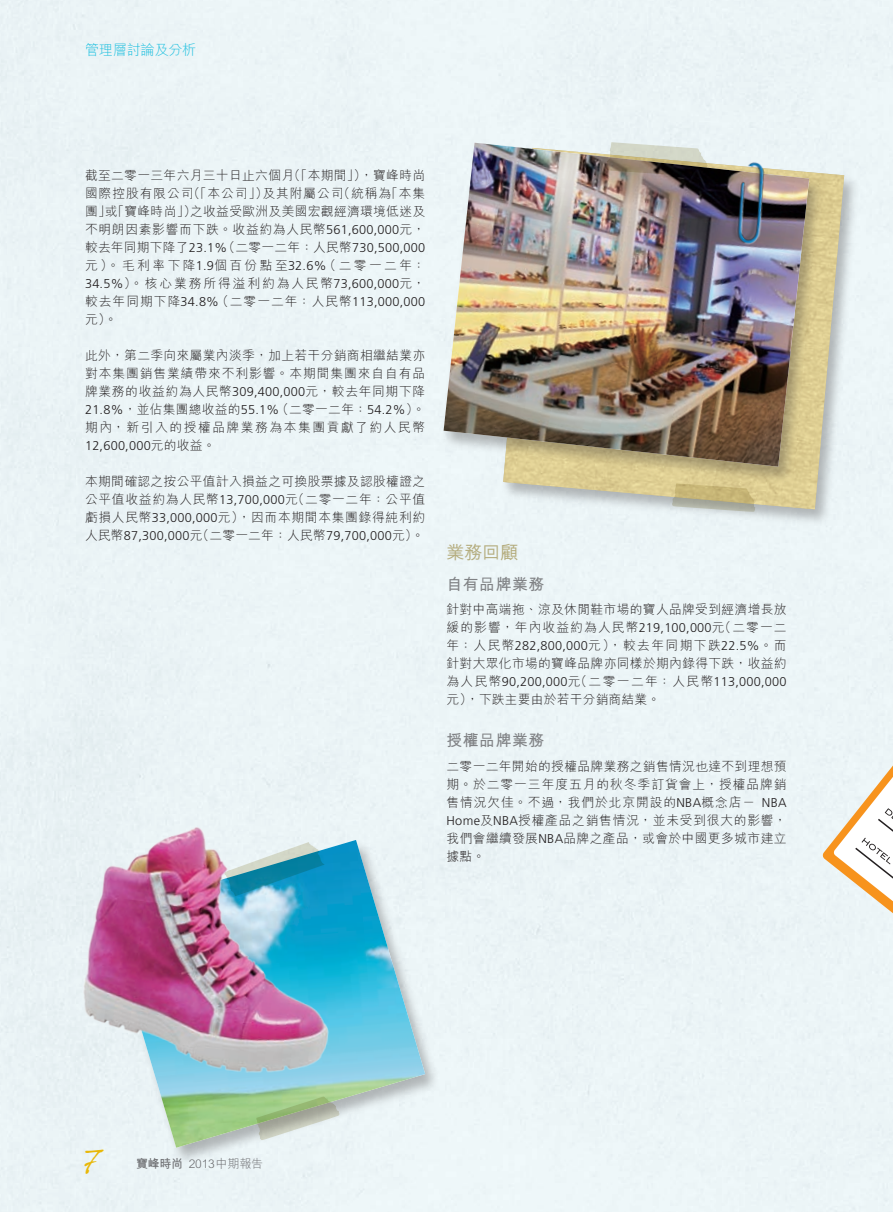
<style>
.page{position:relative;width:893px;height:1212px;background:#f1fafc}
.page>*{position:absolute;margin:0;border:0;box-sizing:border-box;transform-origin:0 0}
.t1{font:500 18px "M Hei HK";color:#b4ac7d}
.t2{font:700 15.75px "M Hei HK";letter-spacing:.04em;color:#808285}
.t3{font:300 14.25px "M Hei HK";letter-spacing:-.025em;color:#1cbfdf}
.t4{font:300 12.75px/18px "M Hei HK";letter-spacing:.055em;color:#231f20;text-align:justify}
.t5{font:300 12px "M Hei HK";letter-spacing:-.025em;color:#6c6d70}
.s1{font-family:"Frutiger LT Std"}
.s2{font-weight:700}
</style>
<div class="page">
<div style="left:103px;top:838px;width:339px;height:328px;background:#ecf5f7"></div>
<img style="left:162px;top:939px;width:263px;height:209px">
<svg style="left:256px;top:1107px;width:84px;height:33px"></svg>
<img style="left:55px;top:799px;width:338px;height:308px">
<div style="left:499px;top:146px;width:361px;height:383px;background:#231f20;opacity:.3"></div>
<img style="left:503px;top:148px;width:341px;height:361px">
<div style="left:440px;top:141px;width:386px;height:345px;background:#231f20;opacity:.3"></div>
<img style="left:444px;top:143px;width:365px;height:324px">
<svg style="left:606px;top:142px;width:103px;height:35px;background:#a39f91"></svg>
<svg style="left:672px;top:483px;width:84px;height:29px;background:#c3ba91"></svg>
<img style="left:718px;top:151px;width:62px;height:104px">
<svg style="left:822px;top:744px;width:71px;height:235px"></svg>
<p class="t3" style="left:85px;top:40px;width:113px">管理層討論及分析</p>
<p class="t4" style="left:85px;top:166px;width:342px">截至二零一三年六月三十日止六個月（「本期間」），寶峰時尚國際控股有限公司（「本公司」）及其附屬公司（統稱為「本集團」或「寶峰時尚」）之收益受歐洲及美國宏觀經濟環境低迷及不明朗因素影響而下跌。收益約為人民幣<span class="s1">561,600,000</span>元，較去年同期下降了<span class="s1">23.1%</span>（二零一二年：人民幣<span class="s1">730,500,000</span>元）。毛利率下降<span class="s1">1.9</span>個百份點至<span class="s1">32.6%</span>（二零一二年：<span class="s1">34.5%</span>）。核心業務所得溢利約為人民幣<span class="s1">73,600,000</span>元，較去年同期下降<span class="s1">34.8%</span>（二零一二年：人民幣<span class="s1">113,000,000</span>元）。</p>
<p class="t4" style="left:85px;top:346px;width:342px">此外，第二季向來屬業內淡季，加上若干分銷商相繼結業亦對本集團銷售業績帶來不利影響。本期間集團來自自有品牌業務的收益約為人民幣<span class="s1">309,400,000</span>元，較去年同期下降<span class="s1">21.8%</span>，並佔集團總收益的<span class="s1">55.1%</span>（二零一二年：<span class="s1">54.2%</span>）。期內，新引入的授權品牌業務為本集團貢獻了約人民幣<span class="s1">12,600,000</span>元的收益。</p>
<p class="t4" style="left:85px;top:472px;width:342px">本期間確認之按公平值計入損益之可換股票據及認股權證之公平值收益約為人民幣<span class="s1">13,700,000</span>元（二零一二年：公平值虧損人民幣<span class="s1">33,000,000</span>元），因而本期間本集團錄得純利約人民幣<span class="s1">87,300,000</span>元（二零一二年：人民幣<span class="s1">79,700,000</span>元）。</p>
<p class="t1" style="left:446px;top:539px;width:73px">業務回顧</p>
<p class="t2" style="left:446px;top:572px;width:99px">自有品牌業務</p>
<p class="t4" style="left:446px;top:600px;width:342px">針對中高端拖、涼及休閒鞋市場的寶人品牌受到經濟增長放緩的影響，年內收益約為人民幣<span class="s1">219,100,000</span>元（二零一二年：人民幣<span class="s1">282,800,000</span>元），較去年同期下跌<span class="s1">22.5%</span>。而針對大眾化市場的寶峰品牌亦同樣於期內錄得下跌，收益約為人民幣<span class="s1">90,200,000</span>元（二零一二年：人民幣<span class="s1">113,000,000</span>元），下跌主要由於若干分銷商結業。</p>
<p class="t2" style="left:446px;top:729px;width:99px">授權品牌業務</p>
<p class="t4" style="left:446px;top:756px;width:342px">二零一二年開始的授權品牌業務之銷售情況也達不到理想預期。於二零一三年度五月的秋冬季訂貨會上，授權品牌銷售情況欠佳。不過，我們於北京開設的<span class="s1">NBA</span>概念店－ <span class="s1">NBA Home</span>及<span class="s1">NBA</span>授權產品之銷售情況，並未受到很大的影響，我們會繼續發展<span class="s1">NBA</span>品牌之產品，或會於中國更多城市建立據點。</p>
<p class="t5" style="left:136px;top:1155px;width:128px"><span class="s2">寶峰時尚</span> 2013中期報告</p>
</div>
